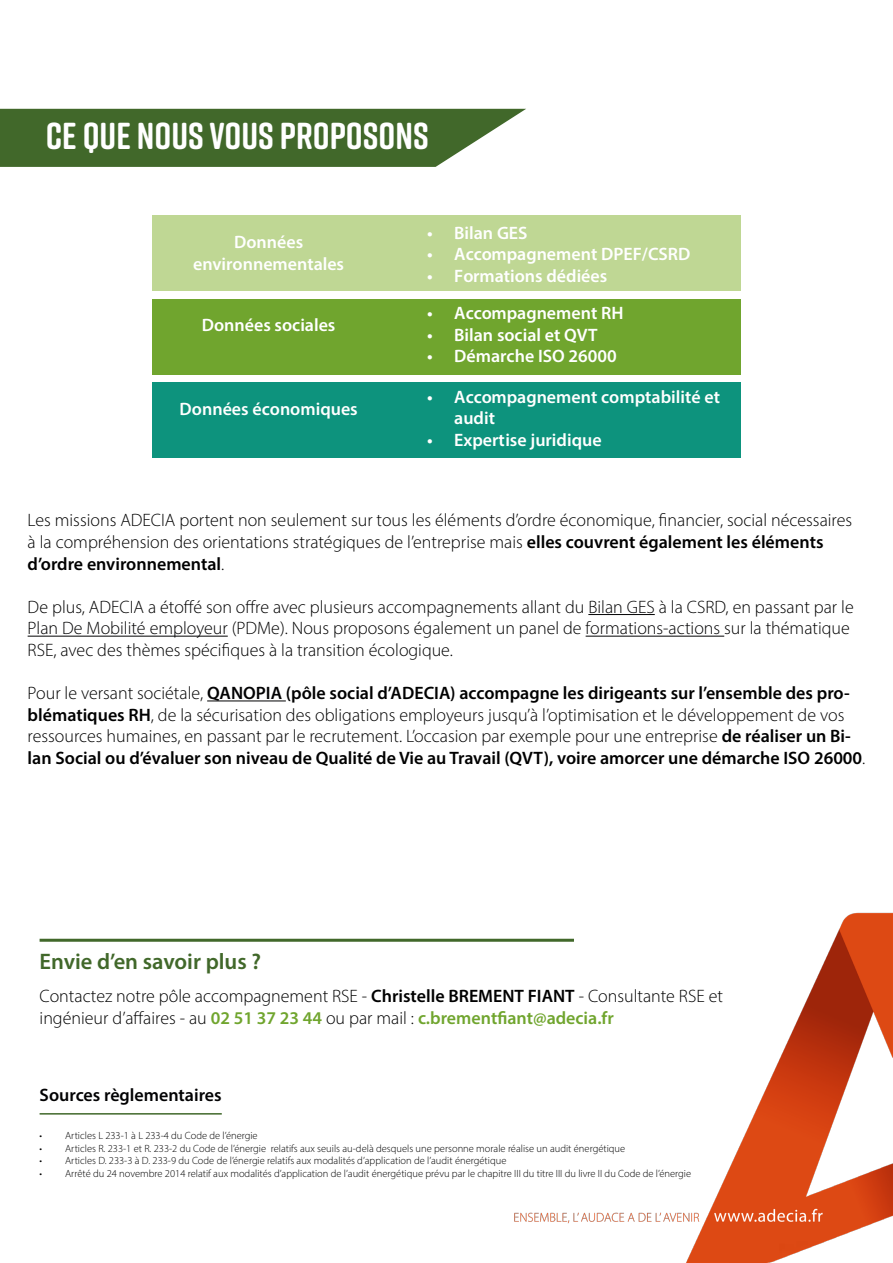
<style>
.page{position:relative;width:893px;height:1263px;background:#fff}
.page>*{position:absolute;margin:0;border:0;box-sizing:border-box;transform-origin:0 0}
.t1{font:700 37.5px "Rift Soft";color:#fff}
.t2{font:600 22.5px "Myriad Pro";color:#41682a}
.t3{font:300 18px/21.6px "Myriad Pro";color:#000}
.t4{font:600 18px/21.6px "Myriad Pro";color:#fff;text-align:center}
.t5{font:600 18px "Myriad Pro";color:#020203}
.t6{font:300 10.5px "Myriad Pro";color:#000}
.s1{font-weight:600}
.s2{color:#020203}
.s3{font-weight:600;color:#020203}
.s4{font-weight:600;color:#70a52e}
</style>
<div class="page">
<img style="left:503px;top:912px;width:390px;height:351px">
<svg style="left:0;top:109px;width:526px;height:58px;background:#51753c"></svg>
<hr style="left:40px;top:939px;width:534px;height:3px;background:#41682a">
<hr style="left:40px;top:1113px;width:182px;height:1px;background:#41682a">
<div style="left:152px;top:216px;width:589px;height:75px;background:#bfd794"></div>
<div style="left:152px;top:299px;width:589px;height:75px;background:#70a52e"></div>
<div style="left:152px;top:382px;width:589px;height:75px;background:#0d937d"></div>
<hr style="left:588px;top:614px;width:67px;height:1px;background:#020203">
<hr style="left:28px;top:636px;width:200px;height:1px;background:#020203">
<hr style="left:586px;top:636px;width:138px;height:1px;background:#020203">
<hr style="left:207px;top:700px;width:79px;height:1px;background:#020203">
<h1 class="t1" style="left:46px;top:109px;width:385px">CE QUE NOUS VOUS PROPOSONS</h1>
<p class="t4" style="left:193px;top:231px;width:152px">Données environnementales</p>
<p class="t4" style="left:202px;top:314px;width:135px">Données sociales</p>
<p class="t4" style="left:180px;top:397px;width:180px">Données économiques</p>
<p class="t4" style="left:427px;top:221px;width:102px">• Bilan GES</p>
<p class="t4" style="left:427px;top:243px;width:265px">• Accompagnement DPEF/CSRD</p>
<p class="t4" style="left:427px;top:265px;width:182px">• Formations dédiées</p>
<p class="t4" style="left:427px;top:302px;width:198px">• Accompagnement RH</p>
<p class="t4" style="left:427px;top:324px;width:172px">• Bilan social et QVT</p>
<p class="t4" style="left:427px;top:345px;width:191px">• Démarche ISO 26000</p>
<p class="t4" style="left:454px;top:385px;width:267px;text-align:left;text-indent:-27px">• Accompagnement comptabilité et audit</p>
<p class="t4" style="left:427px;top:428px;width:176px">• Expertise juridique</p>
<p class="t3" style="left:28px;top:509px;width:826px">Les missions ADECIA portent non seulement sur tous les éléments d’ordre économique, financier, social nécessaires à la compréhension des orientations stratégiques de l’entreprise mais <span class="s1">elles couvrent également les éléments d’ordre environnemental</span>.</p>
<p class="t3" style="left:28px;top:596px;width:828px">De plus, ADECIA a étoffé son offre avec plusieurs accompagnements allant du <span class="s2">Bilan GES</span> à la CSRD, en passant par le<br><span class="s2">Plan De Mobilité employeur</span> (PDMe). Nous proposons également un panel de <span class="s2">formations-actions</span> sur la thématique<br>RSE, avec des thèmes spécifiques à la transition écologique.</p>
<p class="t3" style="left:28px;top:682px;width:839px">Pour le versant sociétale, <span class="s3">QANOPIA</span> <span class="s1">(pôle social d’ADECIA) accompagne les dirigeants sur l’ensemble des pro&shy;blématiques RH</span>, de la sécurisation des obligations employeurs jusqu’à l’optimisation et le développement de vos ressources humaines, en passant par le recrutement. L’occasion par exemple pour une entreprise <span class="s1">de réaliser un Bi&shy;lan Social ou d’évaluer son niveau de Qualité de Vie au Travail (QVT), voire amorcer une démarche ISO 26000</span>.</p>
<p class="t2" style="left:40px;top:947px;width:223px">Envie d’en savoir plus ?</p>
<p class="t3" style="left:40px;top:985px;width:685px">Contactez notre pôle accompagnement RSE - <span class="s1">Christelle BREMENT FIANT</span> - Consultante RSE et ingénieur d’affaires - au <span class="s4">02 51 37 23 44</span> ou par mail : <span class="s4">c.brementfiant@adecia.fr</span></p>
<p class="t5" style="left:40px;top:1083px;width:184px">Sources règlementaires</p>
<p class="t6" style="left:40px;top:1129px;width:220px">• Articles L 233‐1 à L 233‐4 du Code de l’énergie</p>
<p class="t6" style="left:40px;top:1142px;width:587px">• Articles R. 233‐1 et R. 233‐2 du Code de l’énergie relatifs aux seuils au‐delà desquels une personne morale réalise un audit énergétique</p>
<p class="t6" style="left:40px;top:1154px;width:468px">• Articles D. 233‐3 à D. 233‐9 du Code de l’énergie relatifs aux modalités d’application de l’audit énergétique</p>
<p class="t6" style="left:40px;top:1167px;width:653px">• Arrêté du 24 novembre 2014 relatif aux modalités d’application de l’audit énergétique prévu par le chapitre III du titre III du livre II du Code de l’énergie</p>
</div>
